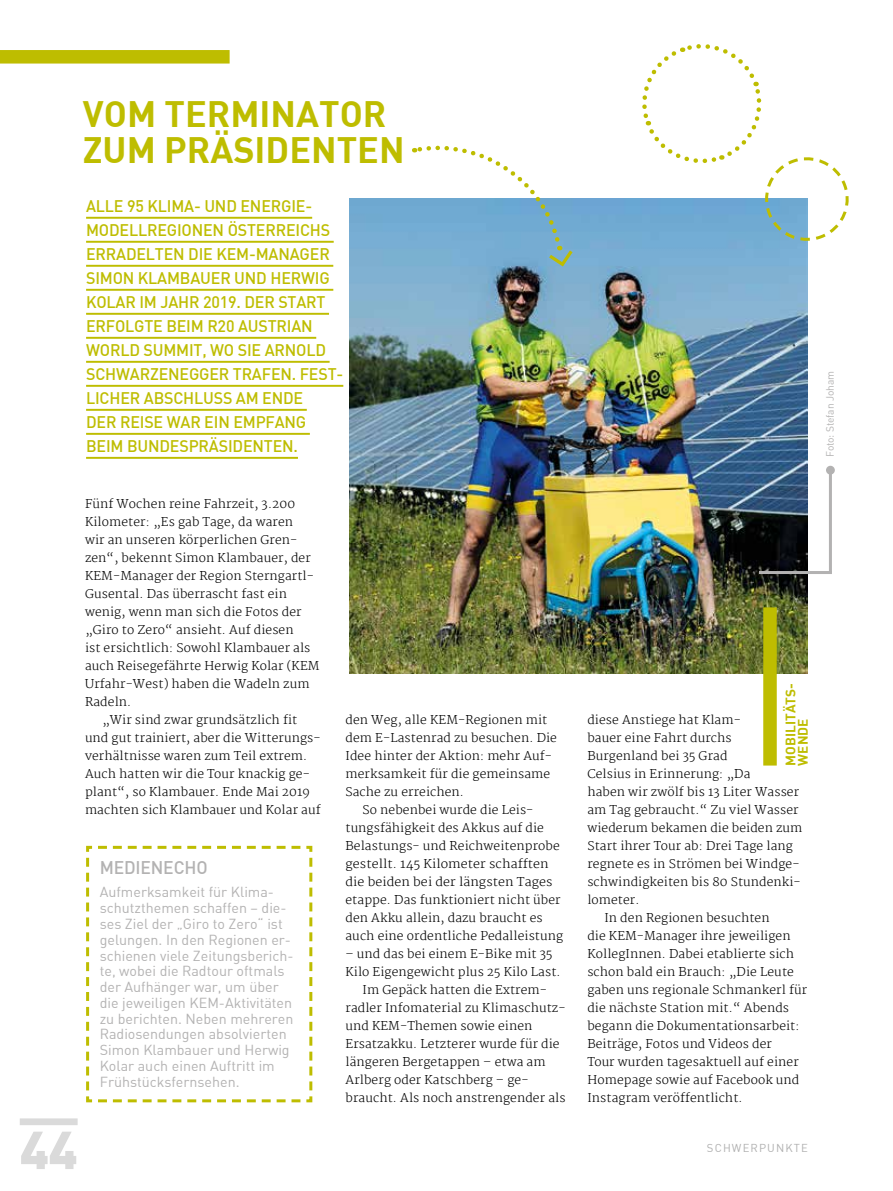
<style>
.page{position:relative;width:893px;height:1191px;background:#fff}
.page>*{position:absolute;margin:0;border:0;box-sizing:border-box;transform-origin:0 0}
.t1{font:900 52.5px "DIN";color:#dadada}
.t2{font:36px/36px "DIN Bold";color:#bebd00}
.t3{font:500 18px "DIN";letter-spacing:-.01em;color:#b3b2b2}
.t4{font:500 16.5px/24px "DIN";letter-spacing:-.01em;color:#bebd00}
.t5{font:14.25px/15.8px "DIN Alternate";color:#b3b2b2}
.t6{font:13.5px/12.3px "DIN Bold";color:#bebd00}
.t7{font:200 12px "Martel";letter-spacing:.01em;color:#000}
.t8{font:11.25px "DIN";letter-spacing:.1em;color:#b0b0b0}
.t9{font:10.5px "DIN Alternate";letter-spacing:-.01em;color:#b3b2b2}
</style>
<div class="page">
<div style="left:20px;top:1118px;width:58px;height:7px;background:#dadada"></div>
<div style="left:0;top:50px;width:230px;height:14px;background:#bebd00"></div>
<svg style="left:86px;top:845px;width:227px;height:258px"></svg>
<img style="left:350px;top:199px;width:458px;height:474px">
<div style="left:763px;top:607px;width:14px;height:158px;background:#bebd00"></div>
<hr style="left:829px;top:469px;width:3px;height:103px;background:#b3b2b2">
<div style="left:826px;top:466px;width:9px;height:8px;background:#b3b2b2;border-radius:50%"></div>
<hr style="left:759px;top:571px;width:73px;height:3px;background:#b3b2b2">
<hr style="left:86px;top:217px;width:226px;height:2px;background:#bebd00">
<hr style="left:86px;top:241px;width:248px;height:2px;background:#bebd00">
<hr style="left:86px;top:265px;width:247px;height:2px;background:#bebd00">
<hr style="left:86px;top:289px;width:247px;height:2px;background:#bebd00">
<hr style="left:86px;top:313px;width:243px;height:2px;background:#bebd00">
<hr style="left:86px;top:337px;width:230px;height:2px;background:#bebd00">
<hr style="left:86px;top:361px;width:244px;height:2px;background:#bebd00">
<hr style="left:86px;top:385px;width:257px;height:2px;background:#bebd00">
<hr style="left:86px;top:409px;width:221px;height:2px;background:#bebd00">
<hr style="left:86px;top:433px;width:224px;height:2px;background:#bebd00">
<hr style="left:86px;top:457px;width:212px;height:2px;background:#bebd00">
<svg style="left:413px;top:145px;width:163px;height:124px"></svg>
<svg style="left:639px;top:44px;width:210px;height:198px"></svg>
<h2 class="t2" style="left:83px;top:94px;width:323px">VOM TERMINATOR<br>ZUM PRÄSIDENTEN</h2>
<p class="t4" style="left:86px;top:193px;width:259px">ALLE 95 KLIMA- UND ENERGIE-<br>MODELLREGIONEN ÖSTERREICHS<br>ERRADELTEN DIE KEM-MANAGER<br>SIMON KLAMBAUER UND HERWIG<br>KOLAR IM JAHR 2019. DER START<br>ERFOLGTE BEIM R20 AUSTRIAN<br>WORLD SUMMIT, WO SIE ARNOLD<br>SCHWARZENEGGER TRAFEN. FEST-<br>LICHER ABSCHLUSS AM ENDE<br>DER REISE WAR EIN EMPFANG<br>BEIM BUNDESPRÄSIDENTEN.</p>
<p class="t7" style="left:85px;top:496px;width:212px">Fünf Wochen reine Fahrzeit, 3.200</p>
<p class="t7" style="left:85px;top:514px;width:210px">Kilometer: „Es gab Tage, da waren</p>
<p class="t7" style="left:85px;top:532px;width:214px">wir an unseren körperlichen Gren-</p>
<p class="t7" style="left:85px;top:550px;width:227px">zen“, bekennt Simon Klambauer, der</p>
<p class="t7" style="left:85px;top:568px;width:230px">KEM-Manager der Region Sterngartl-</p>
<p class="t7" style="left:85px;top:586px;width:203px">Gusental. Das überrascht fast ein</p>
<p class="t7" style="left:85px;top:604px;width:218px">wenig, wenn man sich die Fotos der</p>
<p class="t7" style="left:85px;top:622px;width:210px">„Giro to Zero“ ansieht. Auf diesen</p>
<p class="t7" style="left:85px;top:640px;width:227px">ist ersichtlich: Sowohl Klambauer als</p>
<p class="t7" style="left:85px;top:658px;width:236px">auch Reisegefährte Herwig Kolar (KEM</p>
<p class="t7" style="left:85px;top:676px;width:226px">Urfahr-West) haben die Wadeln zum</p>
<p class="t7" style="left:85px;top:694px;width:48px">Radeln.</p>
<p class="t7" style="left:102px;top:712px;width:197px">„Wir sind zwar grundsätzlich fit</p>
<p class="t7" style="left:85px;top:730px;width:237px">und gut trainiert, aber die Witterungs-</p>
<p class="t7" style="left:85px;top:748px;width:224px">verhältnisse waren zum Teil extrem.</p>
<p class="t7" style="left:85px;top:766px;width:226px">Auch hatten wir die Tour knackig ge-</p>
<p class="t7" style="left:85px;top:784px;width:226px">plant“, so Klambauer. Ende Mai 2019</p>
<p class="t7" style="left:85px;top:802px;width:237px">machten sich Klambauer und Kolar auf</p>
<h1 class="t1" style="left:20px;top:1114px;width:59px">44</h1>
<h3 class="t3" style="left:100px;top:855px;width:109px">MEDIENECHO</h3>
<p class="t5" style="left:100px;top:884px;width:195px">Aufmerksamkeit für Klima&shy;schutzthemen schaffen – die&shy;ses Ziel der „Giro to Zero“ ist gelungen. In den Regionen er&shy;schienen viele Zeitungsberich&shy;te, wobei die Radtour oftmals der Aufhänger war, um über die jeweiligen KEM-Aktivitäten zu berichten. Neben mehreren<br>Radiosendungen absolvierten<br>Simon Klambauer und Herwig<br>Kolar auch einen Auftritt im<br>Frühstücksfernsehen.</p>
<p class="t7" style="left:345px;top:712px;width:203px">den Weg, alle KEM-Regionen mit</p>
<p class="t7" style="left:345px;top:730px;width:213px">dem E-Lastenrad zu besuchen. Die</p>
<p class="t7" style="left:345px;top:748px;width:208px">Idee hinter der Aktion: mehr Auf-</p>
<p class="t7" style="left:345px;top:766px;width:206px">merksamkeit für die gemeinsame</p>
<p class="t7" style="left:345px;top:784px;width:120px">Sache zu erreichen.</p>
<p class="t7" style="left:362px;top:802px;width:172px">So nebenbei wurde die Leis-</p>
<p class="t7" style="left:345px;top:820px;width:200px">tungsfähigkeit des Akkus auf die</p>
<p class="t7" style="left:345px;top:838px;width:216px">Belastungs- und Reichweitenprobe</p>
<p class="t7" style="left:345px;top:856px;width:205px">gestellt. 145 Kilometer schafften</p>
<p class="t7" style="left:345px;top:874px;width:208px">die beiden bei der längsten Tages</p>
<p class="t7" style="left:345px;top:892px;width:217px">etappe. Das funktioniert nicht über</p>
<p class="t7" style="left:345px;top:910px;width:199px">den Akku allein, dazu braucht es</p>
<p class="t7" style="left:345px;top:928px;width:219px">auch eine ordentliche Pedalleistung</p>
<p class="t7" style="left:345px;top:946px;width:209px">– und das bei einem E-Bike mit 35</p>
<p class="t7" style="left:345px;top:964px;width:217px">Kilo Eigengewicht plus 25 Kilo Last.</p>
<p class="t7" style="left:362px;top:982px;width:186px">Im Gepäck hatten die Extrem-</p>
<p class="t7" style="left:345px;top:1000px;width:222px">radler Infomaterial zu Klimaschutz-</p>
<p class="t7" style="left:345px;top:1018px;width:188px">und KEM-Themen sowie einen</p>
<p class="t7" style="left:345px;top:1036px;width:216px">Ersatzakku. Letzterer wurde für die</p>
<p class="t7" style="left:345px;top:1054px;width:202px">längeren Bergetappen – etwa am</p>
<p class="t7" style="left:345px;top:1072px;width:185px">Arlberg oder Katschberg – ge-</p>
<p class="t7" style="left:345px;top:1090px;width:222px">braucht. Als noch anstrengender als</p>
<p class="t9" style="left:823px;top:457px;width:88px;rotate:-90deg">Foto: Stefan Joham</p>
<p class="t6" style="left:784px;top:765px;width:84px;rotate:-90deg">MOBILITÄTS-<br>WENDE</p>
<p class="t7" style="left:587px;top:712px;width:155px">diese Anstiege hat Klam-</p>
<p class="t7" style="left:587px;top:730px;width:146px">bauer eine Fahrt durchs</p>
<p class="t7" style="left:587px;top:748px;width:142px">Burgenland bei 35 Grad</p>
<p class="t7" style="left:587px;top:766px;width:165px">Celsius in Erinnerung: „Da</p>
<p class="t7" style="left:587px;top:784px;width:213px">haben wir zwölf bis 13 Liter Wasser</p>
<p class="t7" style="left:587px;top:802px;width:213px">am Tag gebraucht.“ Zu viel Wasser</p>
<p class="t7" style="left:587px;top:820px;width:216px">wiederum bekamen die beiden zum</p>
<p class="t7" style="left:587px;top:838px;width:207px">Start ihrer Tour ab: Drei Tage lang</p>
<p class="t7" style="left:587px;top:856px;width:214px">regnete es in Strömen bei Windge-</p>
<p class="t7" style="left:587px;top:874px;width:215px">schwindigkeiten bis 80 Stundenki-</p>
<p class="t7" style="left:587px;top:892px;width:54px">lometer.</p>
<p class="t7" style="left:604px;top:910px;width:167px">In den Regionen besuchten</p>
<p class="t7" style="left:587px;top:928px;width:205px">die KEM-Manager ihre jeweiligen</p>
<p class="t7" style="left:587px;top:946px;width:208px">KollegInnen. Dabei etablierte sich</p>
<p class="t7" style="left:587px;top:964px;width:208px">schon bald ein Brauch: „Die Leute</p>
<p class="t7" style="left:587px;top:982px;width:221px">gaben uns regionale Schmankerl für</p>
<p class="t7" style="left:587px;top:1000px;width:203px">die nächste Station mit.“ Abends</p>
<p class="t7" style="left:587px;top:1018px;width:214px">begann die Dokumentationsarbeit:</p>
<p class="t7" style="left:587px;top:1036px;width:186px">Beiträge, Fotos und Videos der</p>
<p class="t7" style="left:587px;top:1054px;width:213px">Tour wurden tagesaktuell auf einer</p>
<p class="t7" style="left:587px;top:1072px;width:213px">Homepage sowie auf Facebook und</p>
<p class="t7" style="left:587px;top:1090px;width:157px">Instagram veröffentlicht.</p>
<p class="t8" style="left:707px;top:1141px;width:102px">SCHWERPUNKTE</p>
</div>
